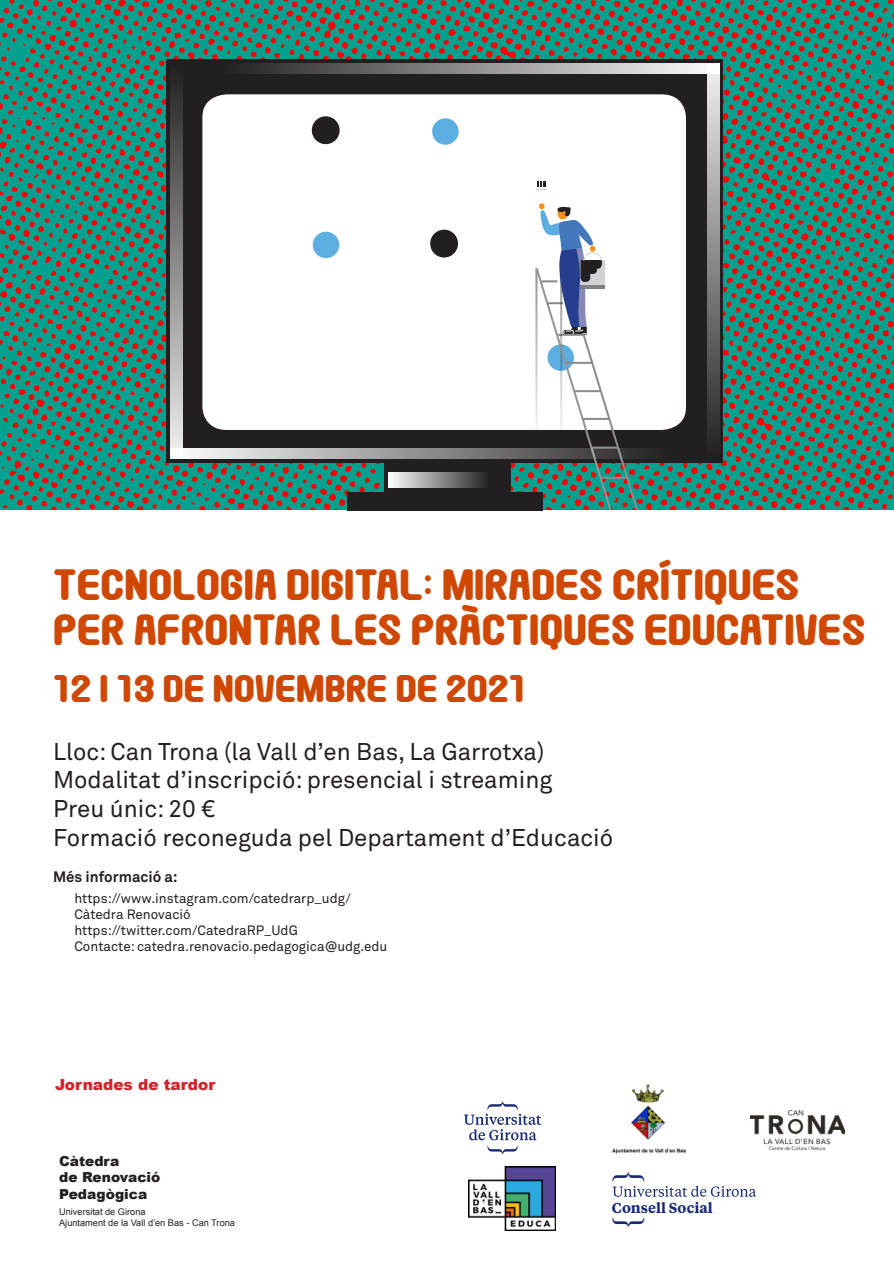
<style>
.page{position:relative;width:894px;height:1263px;background:#fff}
.page>*{position:absolute;margin:0;border:0;box-sizing:border-box;transform-origin:0 0}
.t1{font:37.5px/45px "Round Pop";color:#cf4700}
.t2{font:300 34.95px "Tiempos Headline";color:#172976;scale:1.06 1}
.t3{font:33px "Round Pop";color:#cf4700}
.t4{font:24px/28.8px "Akkurat Pro";color:#231f20}
.t5{font:900 15.3px "Arial";color:#d1232a}
.t6{font:700 15px "Akkurat Pro";color:#231f20}
.t7{font:600 14.25px "Tiempos Text";color:#172976}
.t8{font:900 13.8px/16.5px "Arial";color:#231f20}
.t9{font:13.5px/16.2px "Akkurat Pro";color:#231f20}
.t10{font:9.15px/11.1px "Arial";color:#231f20}
</style>
<div class="page">
<img style="left:0;top:0;width:893px;height:510px">
<img style="left:612px;top:1084px;width:75px;height:70px">
<img style="left:750px;top:1109px;width:94px;height:42px">
<img style="left:468px;top:1166px;width:87px;height:64px">
<svg style="left:464px;top:1101px;width:77px;height:39px"></svg>
<svg style="left:487px;top:1146px;width:30px;height:8px"></svg>
<svg style="left:612px;top:1185px;width:144px;height:11px"></svg>
<div style="left:166px;top:60px;width:556px;height:402px;background:#231f20"></div>
<div style="left:202px;top:94px;width:484px;height:336px;background:#fff;border-radius:24px"></div>
<div style="left:312px;top:117px;width:27px;height:26px;background:#231f20;border-radius:50%"></div>
<div style="left:312px;top:116px;width:27px;height:28px;border:1px solid #231f20;border-radius:50%"></div>
<div style="left:431px;top:230px;width:26px;height:27px;background:#231f20;border-radius:50%"></div>
<div style="left:430px;top:230px;width:28px;height:27px;border:1px solid #231f20;border-radius:50%"></div>
<div style="left:432px;top:118px;width:26px;height:27px;background:#5daee0;border-radius:50%"></div>
<div style="left:313px;top:232px;width:26px;height:26px;background:#5daee0;border-radius:50%"></div>
<div style="left:384px;top:460px;width:126px;height:35px;background:#231f20"></div>
<div style="left:347px;top:493px;width:195px;height:18px;background:#231f20"></div>
<svg style="left:534px;top:181px;width:106px;height:330px"></svg>
<hr style="left:580px;top:286px;width:25px;height:3px;background:#7e8083">
<svg style="left:388px;top:472px;width:97px;height:15px"></svg>
<svg style="left:244px;top:63px;width:476px;height:10px;background:#939191"></svg>
<svg style="left:707px;top:64px;width:13px;height:374px;background:#8f8d8e"></svg>
<svg style="left:170px;top:448px;width:477px;height:10px;background:#949293"></svg>
<svg style="left:170px;top:84px;width:13px;height:373px;background:#8f8d8d"></svg>
<h1 class="t1" style="left:53px;top:559px;width:814px">TECNOLOGIA DIGITAL: MIRADES CRÍTIQUES<br>PER AFRONTAR LES PRÀCTIQUES EDUCATIVES</h1>
<h3 class="t3" style="left:53px;top:666px;width:474px">12 I 13 DE NOVEMBRE DE 2021</h3>
<p class="t4" style="left:53px;top:738px;width:561px">Lloc: Can Trona (la Vall d’en Bas, La Garrotxa)<br>Modalitat d’inscripció: presencial i streaming<br>Preu únic: 20 €<br>Formació reconeguda pel Departament d’Educació</p>
<p class="t6" style="left:53px;top:868px;width:126px">Més informació a:</p>
<p class="t9" style="left:74px;top:890px;width:314px">https://www.instagram.com/catedrarp_udg/ Càtedra Renovació https://twitter.com/CatedraRP_UdG<br>Contacte: catedra.renovacio.pedagogica@udg.edu</p>
<p class="t5" style="left:55px;top:1079px;width:162px">Jornades de tardor</p>
<p class="t8" style="left:59px;top:1153px;width:103px">Càtedra<br>de Renovació<br>Pedagògica</p>
<p class="t10" style="left:59px;top:1207px;width:177px">Universitat de Girona<br>Ajuntament de la Vall d’en Bas - Can Trona</p>
<h2 class="t2" style="left:612px;top:1182px;width:13px;rotate:-90deg">}</h2>
<h2 class="t2" style="left:612px;top:1229px;width:13px;rotate:-90deg">{</h2>
<p class="t7" style="left:612px;top:1199px;width:102px">Consell Social</p>
</div>
